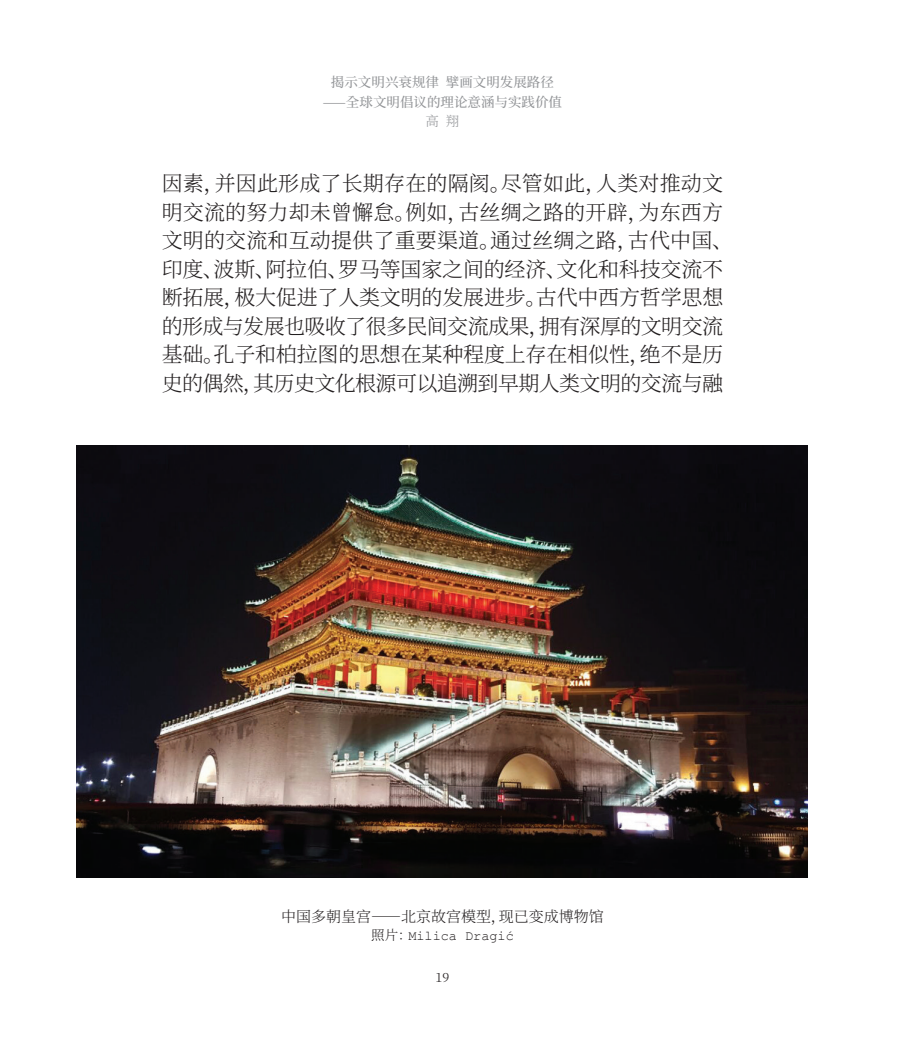
<style>
.page{position:relative;width:919px;height:1046px;background:#fff}
.page>*{position:absolute;margin:0;border:0;box-sizing:border-box;transform-origin:0 0}
.t1{font:300 21px/28.5px "Source Han Serif HC";letter-spacing:-.01em;color:#231f20}
.t2{font:300 15px "Source Han Serif HC";color:#231f20}
.t3{font:500 13.5px/19.5px "Source Han Serif HC";color:#939598;text-align:center}
.t4{font:13.5px "Courier New";color:#231f20}
.t5{font:300 13.5px "Source Han Serif HC";color:#939598}
.t6{font:300 12.75px "Source Han Serif HC";color:#231f20}
.s1{font-family:"Source Han Serif HC";font-weight:300}
</style>
<div class="page">
<img style="left:77px;top:446px;width:730px;height:432px">
<p class="t3" style="left:323px;top:73px;width:241px">揭示文明兴衰规律 擘画文明发展路径——全球文明倡议的理论意涵与实践价值</p>
<p class="t5" style="left:425px;top:114px;width:35px">高 翔</p>
<p class="t1" style="left:162px;top:170px;width:573px">因素，并因此形成了长期存在的隔阂。尽管如此，人类对推动文明交流的努力却未曾懈怠。例如，古丝绸之路的开辟，为东西方文明的交流和互动提供了重要渠道。通过丝绸之路，古代中国、印度、波斯、阿拉伯、罗马等国家之间的经济、文化和科技交流不断拓展，极大促进了人类文明的发展进步。古代中西方哲学思想的形成与发展也吸收了很多民间交流成果，拥有深厚的文明交流基础。孔子和柏拉图的思想在某种程度上存在相似性，绝不是历史的偶然，其历史文化根源可以追溯到早期人类文明的交流与融</p>
<p class="t2" style="left:281px;top:908px;width:324px">中国多朝皇宫——北京故宫模型，现已变成博物馆</p>
<p class="t4" style="left:371px;top:927px;width:144px"><span class="s1">照片：</span>Milica Dragić</p>
<p class="t6" style="left:435px;top:970px;width:15px">19</p>
</div>
